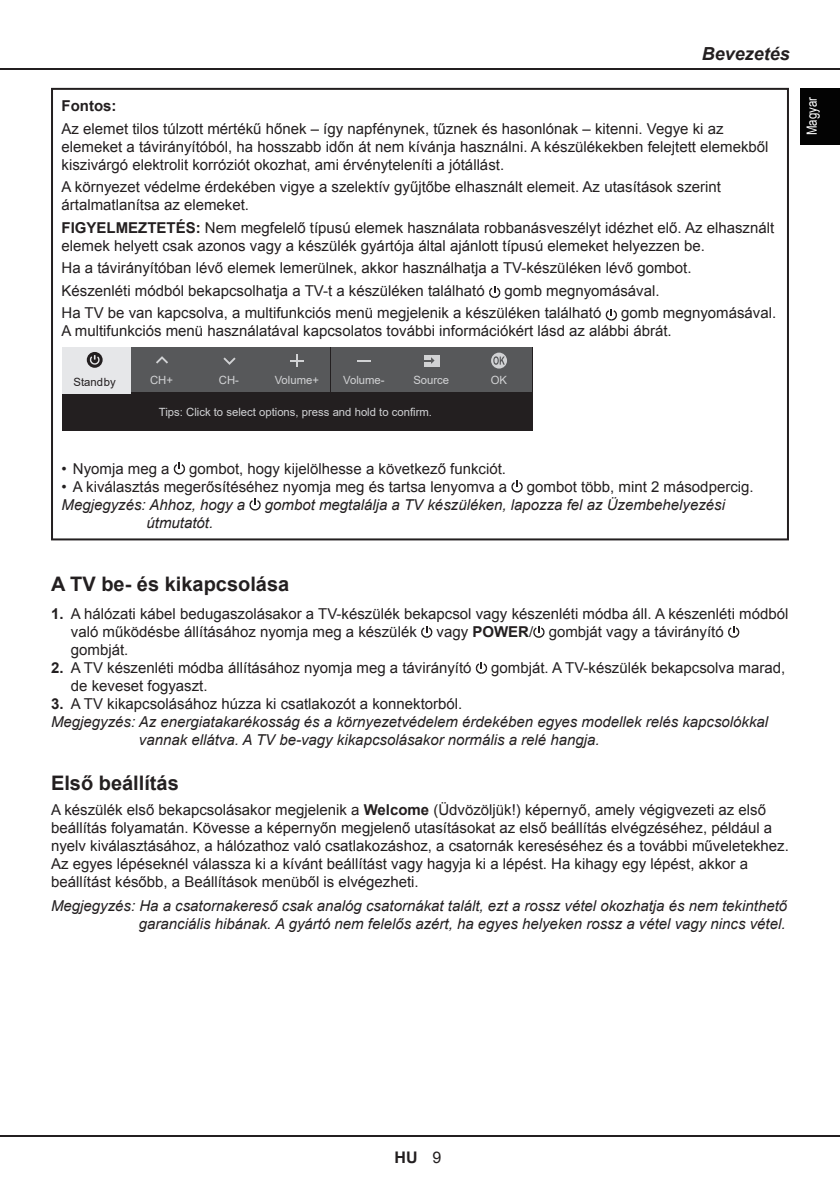
<style>
.page{position:relative;width:840px;height:1192px;background:#fff}
.page>*{position:absolute;margin:0;border:0;box-sizing:border-box;transform-origin:0 0}
.Head_2{font:700 20px "Arial";color:#231f20}
._1_header1_I{font:italic 700 18px "Arial";color:#231f20}
.t1{font:700 16px "Arial";color:#231f20}
.Body_7_5{font:15px/18px "Arial";color:#231f20}
.body{font:15px/18px "Arial";color:#231f20}
.Note_7_5_tab7_1{font:italic 15px/18px "Arial";color:#231f20}
.body-2{font:700 15px "Arial";color:#231f20}
.t2{font:14px "Arial Narrow";color:#fff}
.t3{font:11.4px "Arial";color:#d1d2d4}
.t4{font:11.4px "Arial";color:#231f20}
.s1{font-weight:700}
.s2{font-weight:400}
</style>
<div class="page">
<hr style="left:0;top:68px;width:840px;height:1px;background:#231f20">
<hr style="left:0;top:1135px;width:840px;height:2px;background:#231f20">
<svg style="left:489px;top:286px;width:11px;height:12px"></svg>
<svg style="left:606px;top:309px;width:11px;height:12px"></svg>
<div style="left:62px;top:347px;width:470px;height:84px;background:#231f20"></div>
<div style="left:131px;top:347px;width:65px;height:45px;background:#57585a"></div>
<div style="left:196px;top:347px;width:67px;height:45px;background:#57585a"></div>
<div style="left:263px;top:347px;width:67px;height:45px;background:#57585a"></div>
<svg style="left:290px;top:354px;width:14px;height:13px"></svg>
<div style="left:398px;top:347px;width:67px;height:45px;background:#57585a"></div>
<div style="left:424px;top:355px;width:15px;height:11px;background:#d1d2d4"></div>
<svg style="left:424px;top:357px;width:11px;height:7px"></svg>
<div style="left:465px;top:347px;width:67px;height:45px;background:#57585a"></div>
<svg style="left:491px;top:353px;width:16px;height:16px"></svg>
<svg style="left:493px;top:356px;width:12px;height:9px"></svg>
<div style="left:331px;top:347px;width:67px;height:45px;background:#57585a"></div>
<svg style="left:357px;top:360px;width:14px;height:1px"></svg>
<div style="left:62px;top:347px;width:69px;height:47px;background:#e6e7e9"></div>
<svg style="left:87px;top:352px;width:16px;height:16px"></svg>
<svg style="left:90px;top:355px;width:10px;height:10px"></svg>
<svg style="left:223px;top:357px;width:13px;height:8px"></svg>
<svg style="left:156px;top:356px;width:12px;height:8px"></svg>
<svg style="left:174px;top:462px;width:11px;height:13px"></svg>
<svg style="left:511px;top:480px;width:12px;height:13px"></svg>
<svg style="left:249px;top:498px;width:12px;height:13px"></svg>
<div style="left:51px;top:88px;width:738px;height:452px;border:2px solid #231f20"></div>
<svg style="left:421px;top:626px;width:11px;height:12px"></svg>
<svg style="left:533px;top:626px;width:12px;height:12px"></svg>
<svg style="left:728px;top:626px;width:11px;height:12px"></svg>
<svg style="left:476px;top:662px;width:11px;height:12px"></svg>
<div style="left:800px;top:88px;width:40px;height:57px;background:#030303"></div>
<p class="_1_header1_I" style="left:702px;top:42px;width:90px">Bevezetés</p>
<p class="body-2" style="left:62px;top:96px;width:56px">Fontos:</p>
<p class="body" style="left:62px;top:120px;width:709px">Az elemet tilos túlzott mértékű hőnek – így napfénynek, tűznek és hasonlónak – kitenni. Vegye ki az elemeket a távirányítóból, ha hosszabb időn át nem kívánja használni. A készülékekben felejtett elemekből kiszivárgó elektrolit korróziót okozhat, ami érvényteleníti a jótállást.</p>
<p class="body" style="left:62px;top:178px;width:661px">A környezet védelme érdekében vigye a szelektív gyűjtőbe elhasznált elemeit. Az utasítások szerint ártalmatlanítsa az elemeket.</p>
<p class="body" style="left:62px;top:219px;width:714px"><span class="s1">FIGYELMEZTETÉS:</span> Nem megfelelő típusú elemek használata robbanásveszélyt idézhet elő. Az elhasznált elemek helyett csak azonos vagy a készülék gyártója által ajánlott típusú elemeket helyezzen be.</p>
<p class="body" style="left:62px;top:259px;width:632px">Ha a távirányítóban lévő elemek lemerülnek, akkor használhatja a TV-készüléken lévő gombot.</p>
<p class="body" style="left:62px;top:282px;width:425px">Készenléti módból bekapcsolhatja a TV-t a készüléken található</p>
<p class="body" style="left:505px;top:282px;width:157px">gomb megnyomásával.</p>
<p class="body" style="left:62px;top:304px;width:541px">Ha TV be van kapcsolva, a multifunkciós menü megjelenik a készüléken található</p>
<p class="body" style="left:62px;top:304px;width:716px;text-indent:560px">gomb megnyomásával.<br>A multifunkciós menü használatával kapcsolatos további információkért lásd az alábbi ábrát.</p>
<p class="t4" style="left:74px;top:374px;width:44px">Standby</p>
<p class="t3" style="left:150px;top:372px;width:24px">CH+</p>
<p class="t3" style="left:219px;top:372px;width:22px">CH-</p>
<p class="t3" style="left:275px;top:372px;width:46px">Volume+</p>
<p class="t3" style="left:343px;top:372px;width:43px">Volume-</p>
<p class="t3" style="left:413px;top:372px;width:37px">Source</p>
<p class="t3" style="left:491px;top:372px;width:18px">OK</p>
<p class="t3" style="left:159px;top:404px;width:275px">Tips: Click to select options, press and hold to confirm.</p>
<p class="t2" style="left:801px;top:135px;width:40px;rotate:-90deg">Magyar</p>
<p class="Body_7_5" style="left:62px;top:460px;width:110px">• Nyomja meg a</p>
<p class="Body_7_5" style="left:189px;top:460px;width:318px">gombot, hogy kijelölhesse a következő funkciót.</p>
<p class="Body_7_5" style="left:62px;top:478px;width:447px">• A kiválasztás megerősítéséhez nyomja meg és tartsa lenyomva a</p>
<p class="Body_7_5" style="left:527px;top:478px;width:228px">gombot több, mint 2 másodpercig.</p>
<p class="Note_7_5_tab7_1" style="left:62px;top:496px;width:185px">Megjegyzés: Ahhoz, hogy a</p>
<p class="Note_7_5_tab7_1" style="left:265px;top:496px;width:462px">gombot megtalálja a TV készüléken, lapozza fel az Üzembehelyezési</p>
<p class="Note_7_5_tab7_1" style="left:147px;top:514px;width:68px">útmutatót.</p>
<p class="Head_2" style="left:51px;top:571px;width:240px">A TV be- és kikapcsolása</p>
<p class="Body_7_5" style="left:71px;top:605px;width:719px;text-indent:-20px"><span class="s1">1.</span> A hálózati kábel bedugaszolásakor a TV-készülék bekapcsol vagy készenléti módba áll. A készenléti módból való működésbe állításához nyomja meg a készülék</p>
<p class="Body_7_5" style="left:437px;top:623px;width:289px">vagy <span class="s1">POWER</span>/ gombját vagy a távirányító</p>
<p class="Body_7_5" style="left:71px;top:641px;width:59px">gombját.</p>
<p class="Body_7_5" style="left:51px;top:659px;width:422px"><span class="s1">2.</span> A TV készenléti módba állításához nyomja meg a távirányító</p>
<p class="Body_7_5" style="left:491px;top:659px;width:296px">gombját. A TV-készülék bekapcsolva marad,</p>
<p class="Body_7_5" style="left:71px;top:677px;width:138px">de keveset fogyaszt.</p>
<p class="Body_7_5" style="left:51px;top:695px;width:413px"><span class="s1">3.</span> A TV kikapcsolásához húzza ki csatlakozót a konnektorból.</p>
<p class="Note_7_5_tab7_1" style="left:139px;top:713px;width:631px;text-indent:-88px">Megjegyzés: Az energiatakarékosság és a környezetvédelem érdekében egyes modellek relés kapcsolókkal vannak ellátva. A TV be-vagy kikapcsolásakor normális a relé hangja.</p>
<p class="Head_2" style="left:51px;top:770px;width:129px">Első beállítás</p>
<p class="Body_7_5" style="left:51px;top:801px;width:739px">A készülék első bekapcsolásakor megjelenik a <span class="s1">Welcome</span> (Üdvözöljük!) képernyő, amely végigvezeti az első beállítás folyamatán. Kövesse a képernyőn megjelenő utasításokat az első beállítás elvégzéséhez, például a nyelv kiválasztásához, a hálózathoz való csatlakozáshoz, a csatornák kereséséhez és a további műveletekhez.<br>Az egyes lépéseknél válassza ki a kívánt beállítást vagy hagyja ki a lépést. Ha kihagy egy lépést, akkor a beállítást később, a Beállítások menüből is elvégezheti.</p>
<p class="Note_7_5_tab7_1" style="left:51px;top:897px;width:738px;text-align:right">Megjegyzés: Ha a csatornakereső csak analóg csatornákat talált, ezt a rossz vétel okozhatja és nem tekinthető garanciális hibának. A gyártó nem felelős azért, ha egyes helyeken rossz a vétel vagy nincs vétel.</p>
<p class="t1" style="left:395px;top:1147px;width:48px">HU <span class="s2">9</span></p>
</div>
